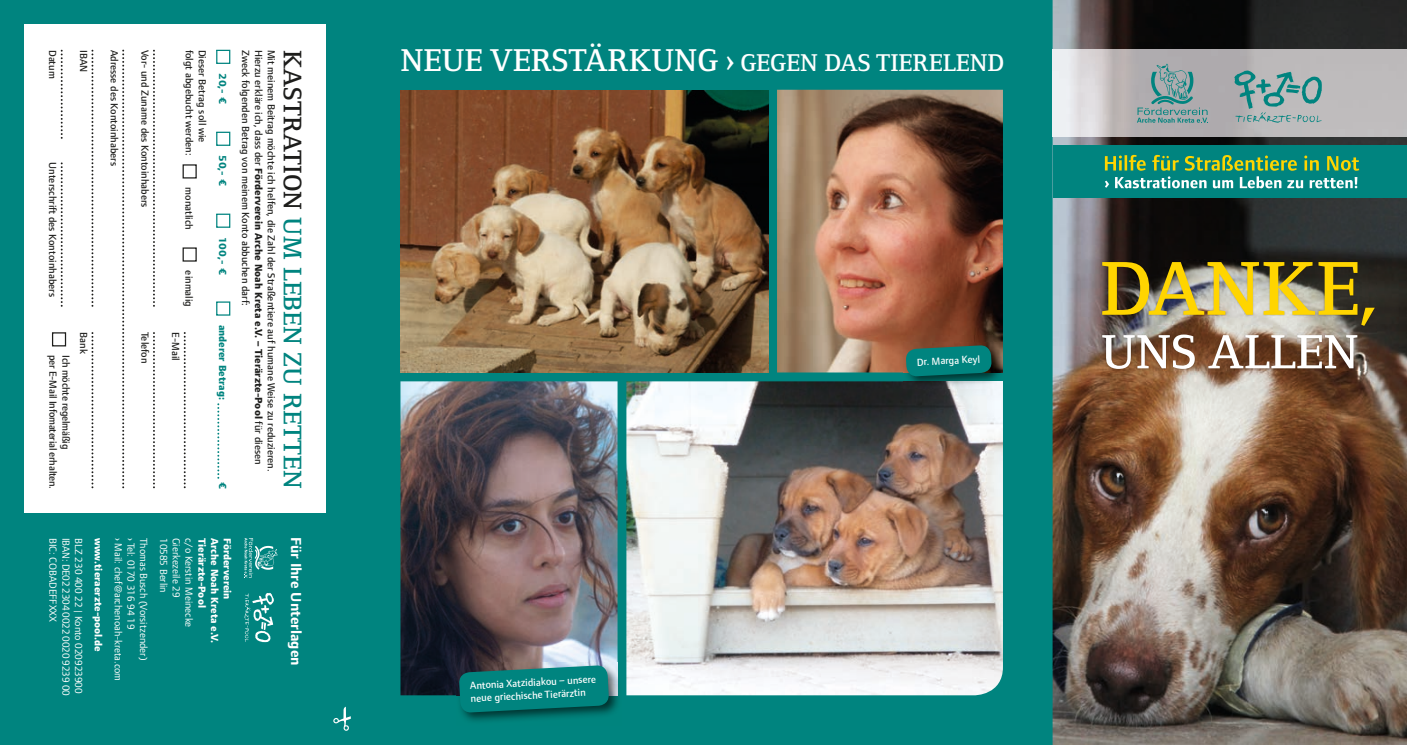
<style>
.page{position:relative;width:1407px;height:745px;background:#fff}
.page>*{position:absolute;margin:0;border:0;box-sizing:border-box;transform-origin:0 0}
.t1{font:600 26.25px "Foundry Form Serif";letter-spacing:.005em;color:#00847f}
.t2{font:600 25px "Foundry Form Serif";color:#fff}
.t3{font:700 15px "Foundry Form Sans";color:#fff}
.t4{font:500 10.62px "Foundry Form Sans";color:#1d1d1b}
.t5{font:10.62px "Foundry Form Sans";color:#fff}
.t6{font:800 10.62px "Foundry Form Sans";color:#1d1d1b}
.t7{font:800 10.62px "Foundry Form Sans";color:#fff}
.t8{font:500 10.62px/12.8px "Foundry Form Sans";color:#fff}
.t9{font:500 10.62px "Foundry Form Sans";letter-spacing:-.02em;color:#1d1d1b}
.t10{font:800 10.62px "Foundry Form Sans";color:#00847f}
.t11{font:10.62px "Foundry Form Sans";letter-spacing:-.02em;color:#fff}
.s1{font-weight:500}
.s2{color:#1d1d1b}
.s3{font-size:32.5px}
</style>
<div class="page">
<div style="left:0;top:0;width:1407px;height:744px;background:#00847f"></div>
<img style="left:400px;top:90px;width:368px;height:282px">
<img style="left:777px;top:90px;width:226px;height:282px">
<img style="left:400px;top:381px;width:217px;height:313px">
<img style="left:626px;top:381px;width:377px;height:313px">
<img style="left:1052px;top:0;width:355px;height:744px">
<img style="left:1100px;top:260px;width:276px;height:110px">
<img style="left:1102px;top:262px;width:272px;height:63px">
<svg style="left:1102px;top:334px;width:255px;height:34px;background:#a18877"></svg>
<img style="left:903px;top:372px;width:100px;height:9px">
<img style="left:903px;top:342px;width:100px;height:30px">
<img style="left:903px;top:381px;width:100px;height:8px">
<svg style="left:905px;top:344px;width:87px;height:32px"></svg>
<img style="left:456px;top:662px;width:162px;height:59px">
<img style="left:456px;top:662px;width:161px;height:32px">
<svg style="left:459px;top:664px;width:150px;height:48px"></svg>
<img style="left:1052px;top:50px;width:355px;height:87px">
<svg style="left:1234px;top:70px;width:88px;height:53px"></svg>
<svg style="left:1137px;top:64px;width:70px;height:59px;background:#8ca3a4"></svg>
<div style="left:1052px;top:146px;width:355px;height:52px;background:#00847f"></div>
<svg style="left:1105px;top:155px;width:254px;height:33px"></svg>
<svg style="left:244px;top:592px;width:30px;height:49px"></svg>
<svg style="left:244px;top:538px;width:34px;height:40px"></svg>
<div style="left:25px;top:25px;width:301px;height:487px;background:#fff"></div>
<svg style="left:216px;top:50px;width:14px;height:14px"></svg>
<svg style="left:216px;top:132px;width:14px;height:14px"></svg>
<svg style="left:216px;top:213px;width:14px;height:15px"></svg>
<svg style="left:216px;top:301px;width:14px;height:14px"></svg>
<svg style="left:217px;top:403px;width:2px;height:75px"></svg>
<svg style="left:122px;top:50px;width:2px;height:438px"></svg>
<svg style="left:153px;top:50px;width:2px;height:256px"></svg>
<svg style="left:153px;top:332px;width:2px;height:156px"></svg>
<svg style="left:183px;top:164px;width:14px;height:14px"></svg>
<svg style="left:183px;top:247px;width:14px;height:14px"></svg>
<svg style="left:184px;top:332px;width:2px;height:156px"></svg>
<svg style="left:92px;top:50px;width:1px;height:256px"></svg>
<svg style="left:92px;top:332px;width:1px;height:156px"></svg>
<svg style="left:52px;top:332px;width:14px;height:14px"></svg>
<svg style="left:61px;top:50px;width:2px;height:89px"></svg>
<svg style="left:333px;top:706px;width:18px;height:24px"></svg>
<svg style="left:60px;top:162px;width:3px;height:144px"></svg>
<p class="t4" style="left:59px;top:50px;width:30px;rotate:90deg">Datum</p>
<p class="t4" style="left:89px;top:50px;width:24px;rotate:90deg">IBAN</p>
<p class="t4" style="left:59px;top:162px;width:136px;rotate:90deg">Unterschri des Kontoinhabers</p>
<p class="t9" style="left:59px;top:355px;width:135px;rotate:90deg">per E-Mail Infomaterial erhalten.</p>
<p class="t9" style="left:72px;top:355px;width:95px;rotate:90deg">Ich möchte regelmäßig</p>
<p class="t4" style="left:89px;top:332px;width:23px;rotate:90deg">Bank</p>
<p class="t4" style="left:120px;top:50px;width:118px;rotate:90deg">Adresse des Kontoinhabers</p>
<p class="t4" style="left:151px;top:50px;width:159px;rotate:90deg">Vor- und Zuname des Kontoinhabers</p>
<p class="t4" style="left:151px;top:332px;width:33px;rotate:90deg">Telefon</p>
<p class="t4" style="left:195px;top:50px;width:107px;rotate:90deg">folgt abgebucht werden:</p>
<p class="t4" style="left:208px;top:50px;width:94px;rotate:90deg">Dieser Betrag soll wie</p>
<p class="t4" style="left:195px;top:187px;width:44px;rotate:90deg">monatlich</p>
<p class="t4" style="left:195px;top:270px;width:38px;rotate:90deg">einmalig</p>
<p class="t4" style="left:182px;top:332px;width:30px;rotate:90deg">E-Mail</p>
<p class="t10" style="left:229px;top:73px;width:32px;rotate:90deg">20,- €</p>
<p class="t10" style="left:229px;top:155px;width:32px;rotate:90deg">50,- €</p>
<p class="t10" style="left:229px;top:236px;width:39px;rotate:90deg">100,- €</p>
<p class="t10" style="left:229px;top:324px;width:77px;rotate:90deg">anderer Betrag:</p>
<p class="t10" style="left:229px;top:481px;width:8px;rotate:90deg">€</p>
<p class="t4" style="left:252px;top:50px;width:258px;rotate:90deg">Zweck folgenden Betrag von meinem Konto abbuchen darf:</p>
<p class="t6" style="left:264px;top:50px;width:416px;rotate:90deg"><span class="s1">Hierzu erkläre ich, dass der</span> Förderverein Arche Noah Kreta e.V. – Tierärzte-Pool <span class="s1">für diesen</span></p>
<p class="t4" style="left:277px;top:50px;width:423px;rotate:90deg">Mit meinem Beitrag möchte ich helfen, die Zahl der Straßentiere auf humane Weise zu reduzieren.</p>
<h1 class="t1" style="left:307px;top:50px;width:440px;rotate:90deg"><span class="s2">KASTRATION</span> UM LEBEN ZU RETTEN</h1>
<p class="t5" style="left:59px;top:537px;width:85px;rotate:90deg">BIC: COBADEFFXXX</p>
<p class="t11" style="left:72px;top:537px;width:159px;rotate:90deg">IBAN: DE02 2304 0022 0020 9239 00</p>
<p class="t5" style="left:85px;top:537px;width:157px;rotate:90deg">BLZ 230 400 22 | Konto 020923900</p>
<p class="t7" style="left:104px;top:537px;width:115px;rotate:90deg">www.tieraerzte-pool.de</p>
<p class="t5" style="left:125px;top:537px;width:145px;rotate:90deg">› Mail: chef@archenoah-kreta.com</p>
<p class="t5" style="left:137px;top:537px;width:93px;rotate:90deg">› Tel: 0170 316 94 19</p>
<p class="t5" style="left:150px;top:537px;width:124px;rotate:90deg">Thomas Busch (Vorsitzender)</p>
<p class="t5" style="left:170px;top:537px;width:56px;rotate:90deg">10585 Berlin</p>
<p class="t5" style="left:183px;top:537px;width:61px;rotate:90deg">Gierkezeile 29</p>
<p class="t5" style="left:195px;top:537px;width:91px;rotate:90deg">c/o Kerstin Meinecke</p>
<p class="t7" style="left:208px;top:537px;width:71px;rotate:90deg">Tierärzte-Pool</p>
<p class="t7" style="left:221px;top:537px;width:107px;rotate:90deg">Arche Noah Kreta e.V.</p>
<p class="t7" style="left:233px;top:537px;width:63px;rotate:90deg">Förderverein</p>
<h3 class="t3" style="left:305px;top:536px;width:130px;rotate:90deg">Für Ihre Unterlagen</h3>
<h2 class="t2" style="left:400px;top:49px;width:605px"><span class="s3">NEUE VERSTÄRKUNG ›</span> GEGEN DAS TIERELEND</h2>
<p class="t8" style="left:470px;top:679px;width:127px;rotate:-3deg">Antonia Xatzidiakou – unsere neue griechische Tierärztin</p>
<p class="t8" style="left:916px;top:356px;width:65px;rotate:-3deg">Dr. Marga Keyl</p>
</div>
